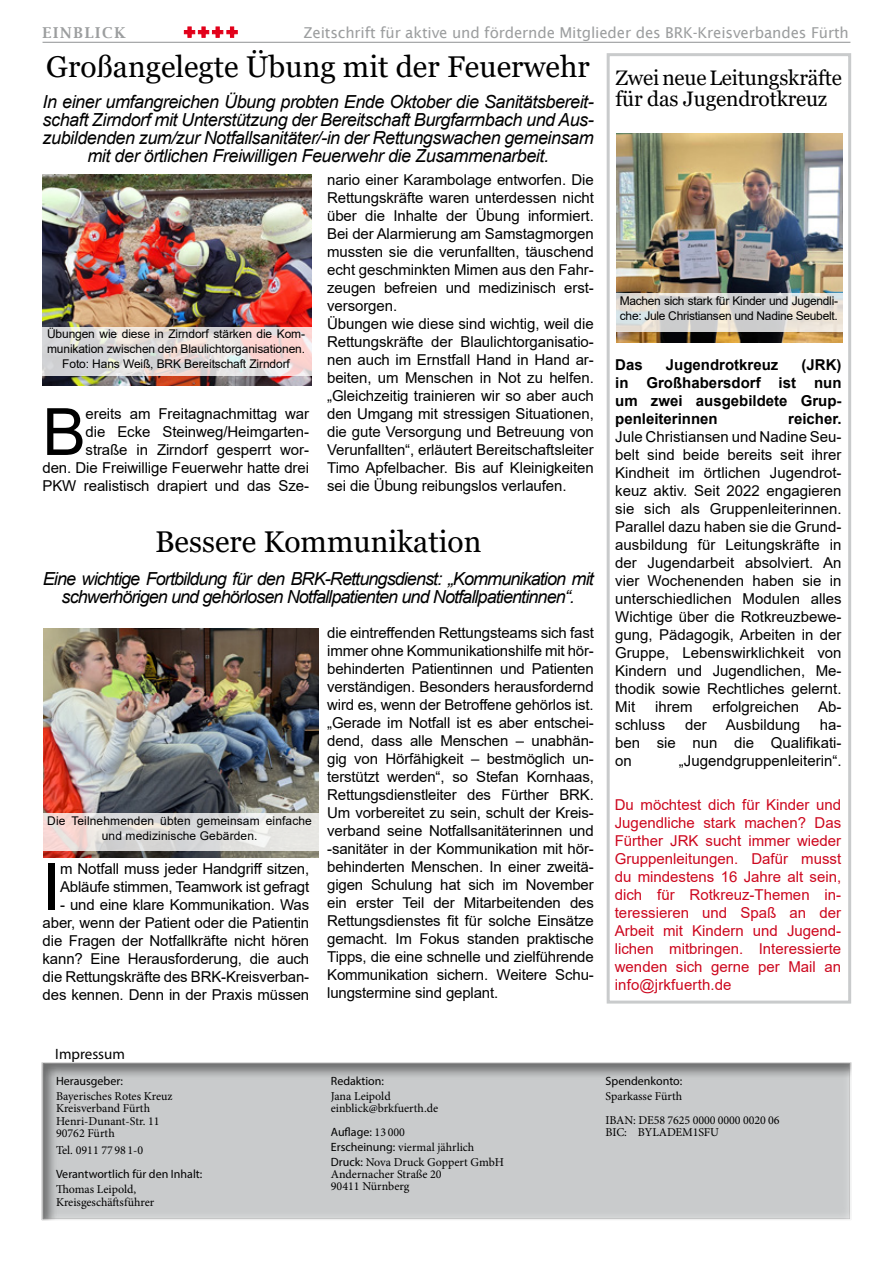
<style>
.page{position:relative;width:893px;height:1263px;background:#fff}
.page>*{position:absolute;margin:0;border:0;box-sizing:border-box;transform-origin:0 0}
.t1{font:65.25px "Arial";color:#000}
.t2{font:30px "Georgia";color:#000}
.t3{font:21px/21px "Georgia";letter-spacing:-.01em;color:#000}
.t4{font:italic 18px/18px "Arial";letter-spacing:-.025em;color:#000;text-align:center}
.t5{font:italic 18px/18px "Arial";letter-spacing:-.05em;color:#000;text-align:center}
.t6{font:15px/18px "Arial";letter-spacing:-.005em;color:#000;text-align:justify}
.t7{font:15px/18px "Arial";color:#cd071e;text-align:justify}
.t8{font:700 15px/18px "Arial";color:#000;text-align:justify}
.t9{font:15px "Lucida Sans";letter-spacing:-.01em;color:#9c9e9f}
.t10{font:15px "Myriad Pro";color:#000}
.t11{font:600 15px "Lucida Bright";letter-spacing:.11em;color:#9c9e9f}
.t12{font:12px/12px "Minion Pro";color:#000}
.t13{font:12px/15px "Arial";letter-spacing:-.01em;color:#000;text-align:center}
.t14{font:12px "Myriad Pro";color:#000}
.t15{font:12px/15px "Arial";letter-spacing:.01em;color:#000;text-align:center}
.s1{font-family:"Minion Pro"}
.s2{font-family:"Myriad Pro"}
</style>
<div class="page">
<div style="left:36px;top:1056px;width:822px;height:171px;background:#000;opacity:.51"></div>
<hr style="left:43px;top:42px;width:807px;height:1px;background:#9c9e9f">
<svg style="left:184px;top:27px;width:53px;height:11px"></svg>
<img style="left:43px;top:628px;width:276px;height:230px">
<svg style="left:43px;top:813px;width:276px;height:38px;background:#e2dddc"></svg>
<img style="left:43px;top:174px;width:269px;height:212px">
<svg style="left:42px;top:327px;width:270px;height:48px;background:#e5dbd9"></svg>
<div style="left:607px;top:53px;width:244px;height:950px;background:#fff;border:3px solid #c9cbcc"></div>
<img style="left:616px;top:134px;width:227px;height:209px">
<svg style="left:616px;top:293px;width:227px;height:39px;background:#dad8d4"></svg>
<p class="t11" style="left:43px;top:24px;width:85px">EINBLICK</p>
<p class="t9" style="left:304px;top:24px;width:547px">Zeitschrift für aktive und fördernde Mitglieder des BRK-Kreisverbandes Fürth</p>
<h2 class="t2" style="left:46px;top:48px;width:545px">Großangelegte Übung mit der Feuerwehr</h2>
<p class="t4" style="left:43px;top:93px;width:553px">In einer umfangreichen Übung probten Ende Oktober die Sanitätsbereit&shy;schaft Zirndorf mit Unterstützung der Bereitschaft Burgfarrnbach und Aus&shy;zubildenden zum/zur Notfallsanitäter/-in der Rettungswachen gemeinsam mit der örtlichen Freiwilligen Feuerwehr die Zusammenarbeit.</p>
<p class="t13" style="left:47px;top:326px;width:260px">Übungen wie diese in Zirndorf stärken die Kom&shy;munikation zwischen den Blaulichtorganisationen.<br>Foto: Hans Weiß, BRK Bereitschaft Zirndorf</p>
<h1 class="t1" style="left:42px;top:387px;width:45px">B</h1>
<p class="t6" style="left:42px;top:405px;width:268px;text-align:right">ereits am Freitagnachmittag war<br>die Ecke Steinweg/Heimgarten&shy;straße in Zirndorf gesperrt wor-<br>den. Die Freiwillige Feuerwehr hatte drei PKW realistisch drapiert und das Sze-</p>
<p class="t6" style="left:327px;top:171px;width:268px;text-align:left">nario einer Karambolage entworfen. Die Rettungskräfte waren unterdessen nicht über die Inhalte der Übung informiert.<br>Bei der Alarmierung am Samstagmorgen mussten sie die verunfallten, täuschend echt geschminkten Mimen aus den Fahr&shy;zeugen befreien und medizinisch erst&shy;versorgen.<br>Übungen wie diese sind wichtig, weil die Rettungskräfte der Blaulichtorganisatio&shy;nen auch im Ernstfall Hand in Hand ar&shy;beiten, um Menschen in Not zu helfen. „Gleichzeitig trainieren wir so aber auch den Umgang mit stressigen Situationen, die gute Versorgung und Betreuung von Verunfallten“, erläutert Bereitschaftsleiter Timo Apfelbacher. Bis auf Kleinigkeiten sei die Übung reibungslos verlaufen.</p>
<h2 class="t2" style="left:155px;top:524px;width:328px">Bessere Kommunikation</h2>
<p class="t5" style="left:43px;top:569px;width:552px">Eine wichtige Fortbildung für den BRK-Rettungsdienst: „Kommunikation mit schwerhörigen und gehörlosen Notfallpatienten und Notfallpatientinnen“.</p>
<p class="t15" style="left:47px;top:813px;width:266px">Die Teilnehmenden übten gemeinsam einfache und medizinische Gebärden.</p>
<h1 class="t1" style="left:43px;top:842px;width:20px">I</h1>
<p class="t6" style="left:60px;top:859px;width:251px">m Notfall muss jeder Handgriff sitzen,<br>Abläufe stimmen, Teamwork ist gefragt</p>
<p class="t6" style="left:43px;top:895px;width:268px;text-indent:17px">- und eine klare Kommunikation. Was aber, wenn der Patient oder die Patientin die Fragen der Notfallkräfte nicht hören kann? Eine Herausforderung, die auch die Rettungskräfte des BRK-Kreisverban&shy;des kennen. Denn in der Praxis müssen</p>
<p class="t6" style="left:327px;top:624px;width:268px">die eintreffenden Rettungsteams sich fast immer ohne Kommunikationshilfe mit hör&shy;behinderten Patientinnen und Patienten verständigen. Besonders herausfordernd wird es, wenn der Betroffene gehörlos ist. „Gerade im Notfall ist es aber entschei&shy;dend, dass alle Menschen – unabhän&shy;gig von Hörfähigkeit – bestmöglich un&shy;terstützt werden“, so Stefan Kornhaas, Rettungsdienstleiter des Fürther BRK.<br>Um vorbereitet zu sein, schult der Kreis&shy;verband seine Notfallsanitäterinnen und -sanitäter in der Kommunikation mit hör&shy;behinderten Menschen. In einer zweitä&shy;gigen Schulung hat sich im November ein erster Teil der Mitarbeitenden des Rettungsdienstes fit für solche Einsätze gemacht. Im Fokus standen praktische Tipps, die eine schnelle und zielführende Kommunikation sichern. Weitere Schu&shy;lungstermine sind geplant.</p>
<h3 class="t3" style="left:615px;top:68px;width:228px">Zwei neue Leitungskräfte für das Jugendrotkreuz</h3>
<p class="t13" style="left:620px;top:293px;width:220px;text-align:left">Machen sich stark für Kinder und Jugendli&shy;che: Jule Christiansen und Nadine Seubelt.</p>
<p class="t8" style="left:615px;top:356px;width:228px;text-indent:186px">(JRK) in Großhabersdorf ist nun um zwei ausgebildete Grup&shy;penleiterinnen</p>
<p class="t8" style="left:615px;top:356px;width:29px">Das</p>
<p class="t8" style="left:666px;top:356px;width:114px">Jugendrotkreuz</p>
<p class="t8" style="left:788px;top:410px;width:55px">reicher.</p>
<p class="t6" style="left:615px;top:428px;width:228px">Jule Christiansen und Nadine Seu&shy;belt sind beide bereits seit ihrer Kindheit im örtlichen Jugendrot&shy;keuz aktiv. Seit 2022 engagieren sie sich als Gruppenleiterinnen.<br>Parallel dazu haben sie die Grund&shy;ausbildung für Leitungskräfte in der Jugendarbeit absolviert. An vier Wochenenden haben sie in unterschiedlichen Modulen alles Wichtige über die Rotkreuzbewe&shy;gung, Pädagogik, Arbeiten in der Gruppe, Lebenswirklichkeit von Kindern und Jugendlichen, Me&shy;thodik sowie Rechtliches gelernt.<br>Mit</p>
<p class="t6" style="left:655px;top:698px;width:39px">ihrem</p>
<p class="t6" style="left:712px;top:698px;width:88px">erfolgreichen</p>
<p class="t6" style="left:818px;top:698px;width:25px">Ab-</p>
<p class="t6" style="left:615px;top:716px;width:52px">schluss</p>
<p class="t6" style="left:685px;top:716px;width:23px">der</p>
<p class="t6" style="left:726px;top:716px;width:76px">Ausbildung</p>
<p class="t6" style="left:615px;top:716px;width:228px;text-indent:205px">ha&shy;ben sie nun die Qualifikati&shy;on</p>
<p class="t6" style="left:679px;top:752px;width:164px">„Jugendgruppenleiterin“.</p>
<p class="t7" style="left:615px;top:796px;width:228px">Du möchtest dich für Kinder und Jugendliche stark machen? Das Fürther JRK sucht immer wieder Gruppenleitungen. Dafür musst du mindestens 16 Jahre alt sein, dich für Rotkreuz-Themen in&shy;teressieren und Spaß an der Arbeit mit Kindern und Jugend&shy;lichen mitbringen. Interessierte wenden sich gerne per Mail an info@jrkfuerth.de</p>
<p class="t10" style="left:55px;top:1045px;width:71px">Impressum</p>
<p class="t14" style="left:56px;top:1073px;width:68px">Herausgeber:</p>
<p class="t12" style="left:56px;top:1090px;width:118px">Bayerisches Rotes Kreuz<br>Kreisverband Fürth</p>
<p class="t12" style="left:56px;top:1115px;width:105px">Henri-Dunant-Str. 11<br>90762 Fürth</p>
<p class="t12" style="left:56px;top:1144px;width:89px">Tel. 0911 77 98 1-0</p>
<p class="t14" style="left:56px;top:1166px;width:148px">Verantwortlich für den Inhalt:</p>
<p class="t12" style="left:56px;top:1182px;width:100px;line-height:13.5px">Thomas Leipold,<br>Kreisgeschäftsführer</p>
<p class="t14" style="left:331px;top:1073px;width:55px">Redaktion:</p>
<p class="t12" style="left:331px;top:1090px;width:109px">Jana Leipold einblick@brkfuerth.de</p>
<p class="t14" style="left:331px;top:1124px;width:76px">Auflage: <span class="s1">13 000</span></p>
<p class="t12" style="left:331px;top:1139px;width:175px;line-height:15px"><span class="s2">Erscheinung:</span> viermal jährlich<br><span class="s2">Druck:</span> Nova Druck Goppert GmbH</p>
<p class="t12" style="left:331px;top:1168px;width:112px">Andernacher Straße 20<br>90411 Nürnberg</p>
<p class="t14" style="left:606px;top:1073px;width:78px">Spendenkonto:</p>
<p class="t12" style="left:606px;top:1084px;width:176px;line-height:24px">Sparkasse Fürth<br>IBAN: DE58 7625 0000 0000 0020 06</p>
<p class="t12" style="left:606px;top:1126px;width:115px">BIC: BYLADEM1SFU</p>
</div>
